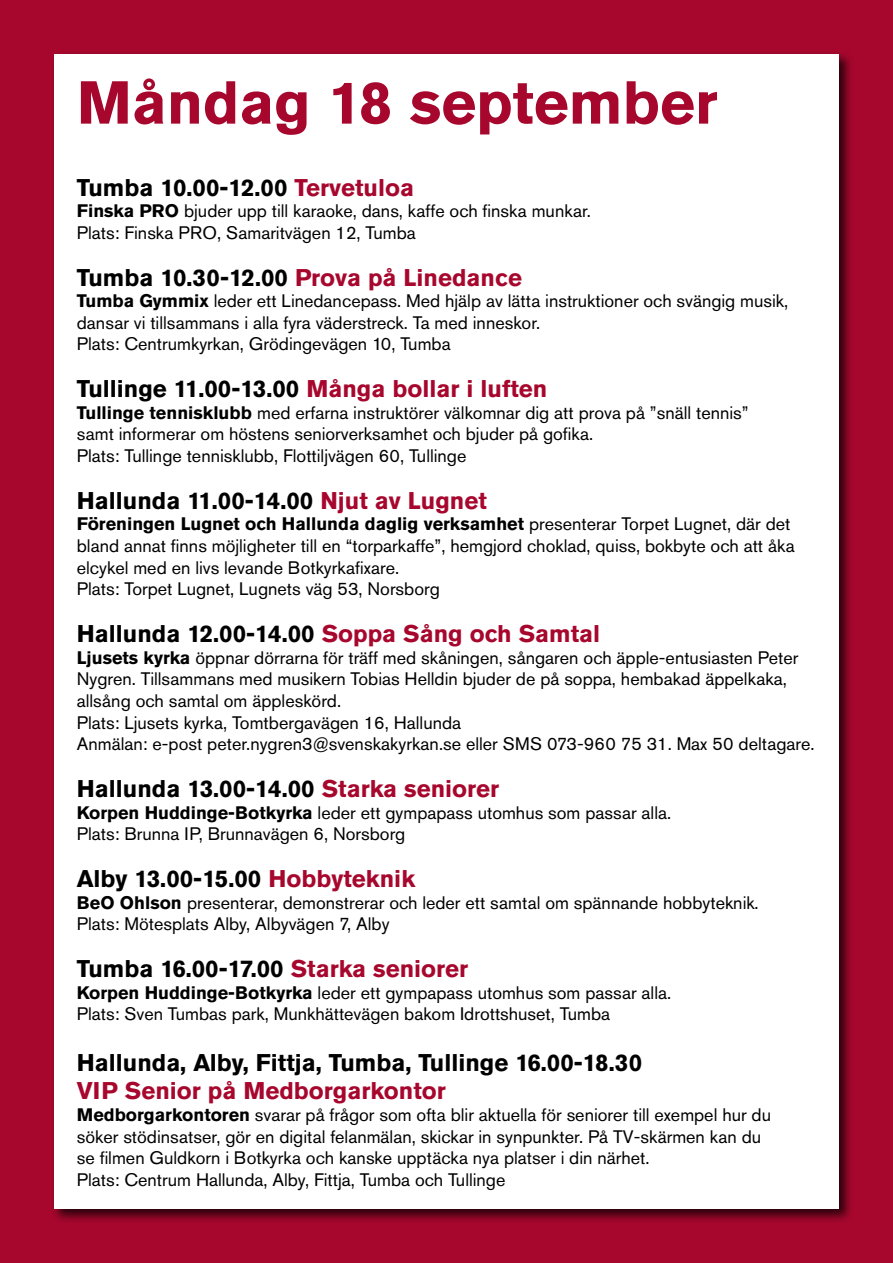
<style>
.page{position:relative;width:893px;height:1263px;background:#a7072d}
.page>*{position:absolute;margin:0;border:0;box-sizing:border-box;transform-origin:0 0}
.t1{font:700 60px "Akzidenz Grotesk Std";color:#a7072d}
.t2{font:700 24px "Akzidenz Grotesk Std";color:#000}
.t3{font:700 24px "Akzidenz Grotesk Std";color:#a7072d}
.t4{font:18px/21.6px "Akzidenz Grotesk Std";color:#000}
.s1{color:#a7072d}
.s2{font-weight:700}
</style>
<div class="page">
<div style="left:51px;top:51px;width:803px;height:1173px;background:#000;opacity:.75"></div>
<div style="left:54px;top:54px;width:785px;height:1155px;background:#fff"></div>
<h1 class="t1" style="left:77px;top:68px;width:642px">Måndag 18 september</h1>
<h2 class="t2" style="left:77px;top:173px;width:339px">Tumba 10.00-12.00 <span class="s1">Tervetuloa</span></h2>
<p class="t4" style="left:77px;top:200px;width:516px"><span class="s2">Finska PRO</span> bjuder upp till karaoke, dans, kaffe och finska munkar.<br>Plats: Finska PRO, Samaritvägen 12, Tumba</p>
<h2 class="t2" style="left:77px;top:263px;width:447px">Tumba 10.30-12.00 <span class="s1">Prova på Linedance</span></h2>
<p class="t4" style="left:77px;top:290px;width:713px"><span class="s2">Tumba Gymmix</span> leder ett Linedancepass. Med hjälp av lätta instruktioner och svängig musik, dansar vi tillsammans i alla fyra väderstreck. Ta med inneskor.<br>Plats: Centrumkyrkan, Grödingevägen 10, Tumba</p>
<h2 class="t2" style="left:77px;top:375px;width:472px">Tullinge 11.00-13.00 <span class="s1">Många bollar i luften</span></h2>
<p class="t4" style="left:77px;top:402px;width:673px"><span class="s2">Tullinge tennisklubb</span> med erfarna instruktörer välkomnar dig att prova på ”snäll tennis” samt informerar om höstens seniorverksamhet och bjuder på gofika.<br>Plats: Tullinge tennisklubb, Flottiljvägen 60, Tullinge</p>
<h2 class="t2" style="left:77px;top:487px;width:412px">Hallunda 11.00-14.00 <span class="s1">Njut av Lugnet</span></h2>
<p class="t4" style="left:77px;top:513px;width:719px"><span class="s2">Föreningen Lugnet och Hallunda daglig verksamhet</span> presenterar Torpet Lugnet, där det bland annat finns möjligheter till en “torparkaffe”, hemgjord choklad, quiss, bokbyte och att åka elcykel med en livs levande Botkyrkafixare.<br>Plats: Torpet Lugnet, Lugnets väg 53, Norsborg</p>
<h2 class="t2" style="left:77px;top:620px;width:525px">Hallunda 12.00-14.00 <span class="s1">Soppa Sång och Samtal</span></h2>
<p class="t4" style="left:77px;top:646px;width:739px"><span class="s2">Ljusets kyrka</span> öppnar dörrarna för träff med skåningen, sångaren och äpple-entusiasten Peter Nygren. Tillsammans med musikern Tobias Helldin bjuder de på soppa, hembakad äppelkaka, allsång och samtal om äppleskörd.<br>Plats: Ljusets kyrka, Tomtbergavägen 16, Hallunda<br>Anmälan: e-post peter.nygren3@svenskakyrkan.se eller SMS 073-960 75 31. Max 50 deltagare.</p>
<h2 class="t2" style="left:77px;top:775px;width:424px">Hallunda 13.00-14.00 <span class="s1">Starka seniorer</span></h2>
<p class="t4" style="left:77px;top:801px;width:596px"><span class="s2">Korpen Huddinge-Botkyrka</span> leder ett gympapass utomhus som passar alla.<br>Plats: Brunna IP, Brunnavägen 6, Norsborg</p>
<h2 class="t2" style="left:77px;top:865px;width:340px">Alby 13.00-15.00 <span class="s1">Hobbyteknik</span></h2>
<p class="t4" style="left:77px;top:891px;width:683px"><span class="s2">BeO Ohlson</span> presenterar, demonstrerar och leder ett samtal om spännande hobbyteknik.<br>Plats: Mötesplats Alby, Albyvägen 7, Alby</p>
<h2 class="t2" style="left:77px;top:955px;width:393px">Tumba 16.00-17.00 <span class="s1">Starka seniorer</span></h2>
<p class="t4" style="left:77px;top:981px;width:596px"><span class="s2">Korpen Huddinge-Botkyrka</span> leder ett gympapass utomhus som passar alla.<br>Plats: Sven Tumbas park, Munkhättevägen bakom Idrottshuset, Tumba</p>
<h2 class="t2" style="left:77px;top:1048px;width:567px">Hallunda, Alby, Fittja, Tumba, Tullinge 16.00-18.30</h2>
<h2 class="t3" style="left:77px;top:1077px;width:371px">VIP Senior på Medborgarkontor</h2>
<p class="t4" style="left:77px;top:1104px;width:696px"><span class="s2">Medborgarkontoren</span> svarar på frågor som ofta blir aktuella för seniorer till exempel hur du söker stödinsatser, gör en digital felanmälan, skickar in synpunkter. På TV-skärmen kan du se filmen Guldkorn i Botkyrka och kanske upptäcka nya platser i din närhet.<br>Plats: Centrum Hallunda, Alby, Fittja, Tumba och Tullinge</p>
</div>
